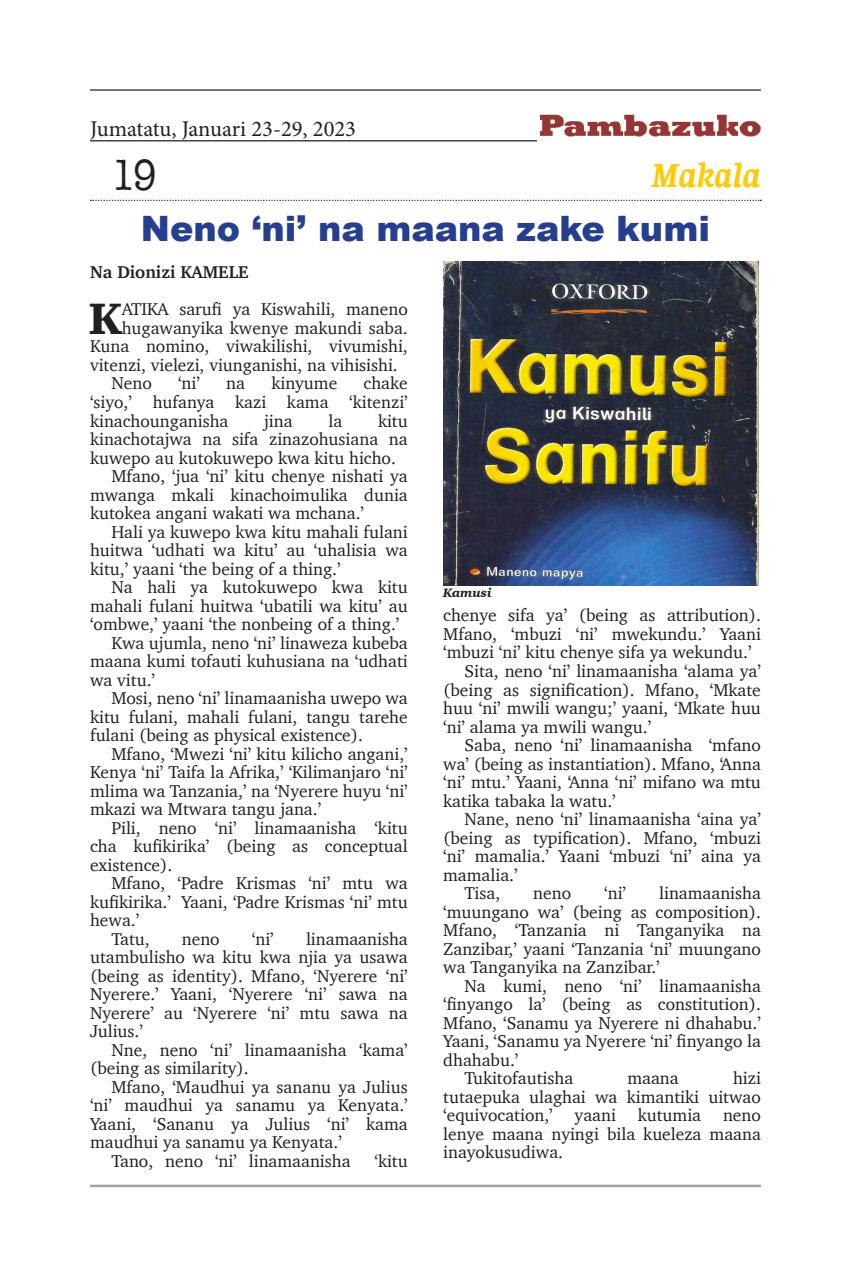
<style>
.page{position:relative;width:851px;height:1276px;background:#fff}
.page>*{position:absolute;margin:0;border:0;box-sizing:border-box;transform-origin:0 0}
.t1{font:45px "American Typewriter";color:#231f20;scale:.84 1}
.t2{font:900 45px "Charter";color:#231f20}
.t3{font:900 35px "Arial";color:#253f8e}
.t4{font:italic 700 35px "Faustina";color:#feca0a}
.t5{font:22.5px "Minion Pro";color:#231f20}
.t6{font:17.5px/18.5px "Charter";color:#231f20;text-align:justify}
.t7{font:700 17.5px "Charter";color:#231f20}
.t8{font:italic 900 12.5px "Charter";color:#231f20}
</style>
<div class="page">
<hr style="left:90px;top:89px;width:670px;height:2px;background:#231f20">
<hr style="left:90px;top:140px;width:670px;height:1px;background:#231f20">
<hr style="left:90px;top:1184px;width:670px;height:3px;background:#a1a3a6">
<svg style="left:91px;top:200px;width:670px;height:1px"></svg>
<img style="left:538px;top:114px;width:222px;height:27px">
<img style="left:443px;top:261px;width:315px;height:324px">
<p class="t5" style="left:90px;top:114px;width:267px">Jumatatu, Januari 23-29, 2023</p>
<h1 class="t1" style="left:111px;top:141px;width:56px">19</h1>
<p class="t4" style="left:651px;top:151px;width:110px">Makala</p>
<p class="t3" style="left:141px;top:203px;width:570px">Neno ‘ni’ na maana zake kumi</p>
<p class="t7" style="left:90px;top:257px;width:160px">Na Dionizi KAMELE</p>
<p class="t2" style="left:89px;top:291px;width:34px">K</p>
<p class="t6" style="left:122px;top:300px;width:287px">ATIKA sarufi ya Kiswahili, maneno</p>
<p class="t6" style="left:122px;top:318px;width:287px">hugawanyika kwenye makundi saba.</p>
<p class="t6" style="left:90px;top:337px;width:319px">Kuna nomino, viwakilishi, vivumishi,</p>
<p class="t6" style="left:90px;top:355px;width:309px">vitenzi, vielezi, viunganishi, na vihisishi.</p>
<p class="t6" style="left:111px;top:374px;width:42px">Neno</p>
<p class="t6" style="left:178px;top:374px;width:23px">‘ni’</p>
<p class="t6" style="left:226px;top:374px;width:20px">na</p>
<p class="t6" style="left:271px;top:374px;width:67px">kinyume</p>
<p class="t6" style="left:90px;top:374px;width:319px;text-indent:273px">chake ‘siyo,’ hufanya kazi kama ‘kitenzi’ kinachounganisha</p>
<p class="t6" style="left:90px;top:411px;width:319px;text-indent:288px">kitu kinachotajwa na sifa zinazohusiana na kuwepo au kutokuwepo kwa kitu hicho.</p>
<p class="t6" style="left:90px;top:466px;width:319px;text-indent:21px">Mfano, ‘jua ‘ni’ kitu chenye nishati ya mwanga mkali kinachoimulika dunia kutokea angani wakati wa mchana.’</p>
<p class="t6" style="left:90px;top:522px;width:319px;text-indent:21px">Hali ya kuwepo kwa kitu mahali fulani huitwa ‘udhati wa kitu’ au ‘uhalisia wa kitu,’ yaani ‘the being of a thing.’</p>
<p class="t6" style="left:90px;top:577px;width:319px;text-indent:21px">Na hali ya kutokuwepo kwa kitu mahali fulani huitwa ‘ubatili wa kitu’ au ‘ombwe,’ yaani ‘the nonbeing of a thing.’</p>
<p class="t6" style="left:90px;top:633px;width:319px;text-indent:21px">Kwa ujumla, neno ‘ni’ linaweza kubeba maana kumi tofauti kuhusiana na ‘udhati wa vitu.’</p>
<p class="t6" style="left:90px;top:688px;width:319px;text-indent:21px">Mosi, neno ‘ni’ linamaanisha uwepo wa kitu fulani, mahali fulani, tangu tarehe fulani (being as physical existence).</p>
<p class="t6" style="left:90px;top:744px;width:319px;text-indent:21px">Mfano, ‘Mwezi ‘ni’ kitu kilicho angani,’ Kenya ‘ni’ Taifa la Afrika,’ ‘Kilimanjaro ‘ni’ mlima wa Tanzania,’ na ‘Nyerere huyu ‘ni’ mkazi wa Mtwara tangu jana.’</p>
<p class="t6" style="left:90px;top:818px;width:319px;text-indent:21px">Pili, neno ‘ni’ linamaanisha ‘kitu cha kufikirika’ (being as conceptual existence).</p>
<p class="t6" style="left:90px;top:873px;width:319px;text-indent:21px">Mfano, ‘Padre Krismas ‘ni’ mtu wa kufikirika.’ Yaani, ‘Padre Krismas ‘ni’ mtu hewa.’</p>
<p class="t6" style="left:111px;top:929px;width:40px">Tatu,</p>
<p class="t6" style="left:182px;top:929px;width:39px">neno</p>
<p class="t6" style="left:252px;top:929px;width:23px">‘ni’</p>
<p class="t6" style="left:264px;top:411px;width:30px">jina</p>
<p class="t6" style="left:328px;top:411px;width:15px">la</p>
<p class="t8" style="left:443px;top:585px;width:50px">Kamusi</p>
<p class="t6" style="left:443px;top:606px;width:319px">chenye sifa ya’ (being as attribution).<br>Mfano, ‘mbuzi ‘ni’ mwekundu.’ Yaani ‘mbuzi ‘ni’ kitu chenye sifa ya wekundu.’</p>
<p class="t6" style="left:443px;top:661px;width:319px;text-indent:21px">Sita, neno ‘ni’ linamaanisha ‘alama ya’ (being as signification). Mfano, ‘Mkate huu ‘ni’ mwili wangu;’ yaani, ‘Mkate huu ‘ni’ alama ya mwili wangu.’</p>
<p class="t6" style="left:443px;top:735px;width:319px;text-indent:21px">Saba, neno ‘ni’ linamaanisha ‘mfano wa’ (being as instantiation). Mfano, ‘Anna ‘ni’ mtu.’ Yaani, ‘Anna ‘ni’ mifano wa mtu katika tabaka la watu.’</p>
<p class="t6" style="left:443px;top:809px;width:319px;text-indent:21px">Nane, neno ‘ni’ linamaanisha ‘aina ya’ (being as typification). Mfano, ‘mbuzi ‘ni’ mamalia.’ Yaani ‘mbuzi ‘ni’ aina ya mamalia.’</p>
<p class="t6" style="left:464px;top:883px;width:37px">Tisa,</p>
<p class="t6" style="left:533px;top:883px;width:39px">neno</p>
<p class="t6" style="left:604px;top:883px;width:23px">‘ni’</p>
<p class="t6" style="left:443px;top:883px;width:319px;text-indent:216px">linamaanisha ‘muungano wa’ (being as composition).<br>Mfano, ‘Tanzania ni Tanganyika na Zanzibar,’ yaani ‘Tanzania ‘ni’ muungano wa Tanganyika na Zanzibar.’</p>
<p class="t6" style="left:443px;top:976px;width:319px;text-indent:21px">Na kumi, neno ‘ni’ linamaanisha ‘finyango la’ (being as constitution).<br>Mfano, ‘Sanamu ya Nyerere ni dhahabu.’ Yaani, ‘Sanamu ya Nyerere ‘ni’ finyango la dhahabu.’</p>
<p class="t6" style="left:464px;top:1068px;width:110px">Tukitofautisha</p>
<p class="t6" style="left:627px;top:1068px;width:53px">maana</p>
<p class="t6" style="left:90px;top:929px;width:319px;text-indent:216px">linamaanisha utambulisho wa kitu kwa njia ya usawa (being as identity). Mfano, ‘Nyerere ‘ni’ Nyerere.’ Yaani, ‘Nyerere ‘ni’ sawa na Nyerere’ au ‘Nyerere ‘ni’ mtu sawa na Julius.’</p>
<p class="t6" style="left:90px;top:1040px;width:319px;text-indent:21px">Nne, neno ‘ni’ linamaanisha ‘kama’ (being as similarity).</p>
<p class="t6" style="left:90px;top:1077px;width:319px;text-indent:21px">Mfano, ‘Maudhui ya sananu ya Julius ‘ni’ maudhui ya sanamu ya Kenyata.’ Yaani, ‘Sananu ya Julius ‘ni’ kama maudhui ya sanamu ya Kenyata.’</p>
<p class="t6" style="left:111px;top:1151px;width:241px">Tano, neno ‘ni’ linamaanisha</p>
<p class="t6" style="left:374px;top:1151px;width:35px">‘kitu</p>
<p class="t6" style="left:443px;top:1068px;width:319px;text-indent:290px">hizi tutaepuka ulaghai wa kimantiki uitwao ‘equivocation,’ yaani kutumia neno lenye maana nyingi bila kueleza maana inayokusudiwa.</p>
</div>
